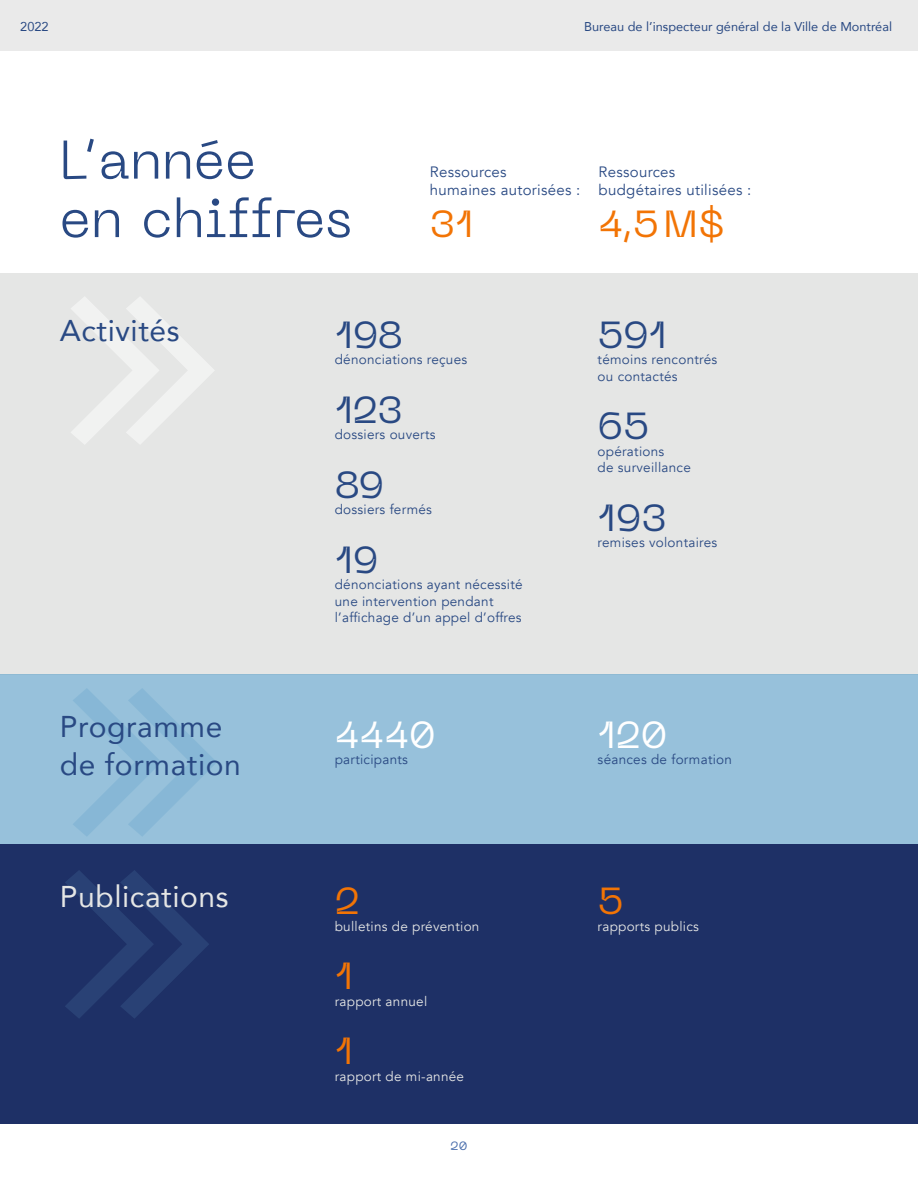
<style>
.page{position:relative;width:918px;height:1188px;background:#fff}
.page>*{position:absolute;margin:0;border:0;box-sizing:border-box;transform-origin:0 0}
.t1{font:270px "Neue Machina";color:#fff}
.t2{font:270px "Neue Machina";color:#81b4d4}
.t3{font:270px "Neue Machina";color:#6ba7cc}
.t4{font:300 54px/58.5px "Neue Machina";color:#294983}
.t5{font:37.5px "Neue Machina";letter-spacing:-.01em;color:#294983}
.t6{font:37.5px "Neue Machina";color:#f27405}
.t7{font:37.5px "Neue Machina";color:#fff}
.t8{font:30px/37.5px "Avenir";letter-spacing:.02em;color:#294983}
.t9{font:30px "Avenir";letter-spacing:.02em;color:#e5e6e5}
.t10{font:15px/18px "Avenir";letter-spacing:.02em;color:#294983}
.t11{font:13.5px/16.5px "Avenir";letter-spacing:.02em;color:#294983}
.t12{font:13.5px "Avenir";letter-spacing:.02em;color:#e5e6e5}
.t13{font:12.75px "Avenir";color:#294983}
.t14{font:12px "Neue Machina";color:#466baa}
</style>
<div class="page">
<div style="left:0;top:0;width:918px;height:50px;background:#eaeaea"></div>
<div style="left:0;top:273px;width:918px;height:401px;background:#e5e6e5"></div>
<div style="left:0;top:674px;width:918px;height:170px;background:#97c1db"></div>
<div style="left:0;top:845px;width:918px;height:279px;background:#1e3066"></div>
<p class="t13" style="left:20px;top:17px;width:30px">2022</p>
<p class="t13" style="left:584px;top:17px;width:310px">Bureau de l’inspecteur général de la Ville de Montréal</p>
<h2 class="t4" style="left:59px;top:129px;width:294px">L’année<br>en chiffres</h2>
<p class="t10" style="left:430px;top:163px;width:152px">Ressources<br>humaines autorisées :</p>
<h3 class="t6" style="left:430px;top:200px;width:45px">31</h3>
<p class="t10" style="left:599px;top:163px;width:154px">Ressources budgétaires utilisées :</p>
<h3 class="t6" style="left:599px;top:200px;width:129px">4,5M$</h3>
<h1 class="t1" style="left:47px;top:200px;width:192px">»</h1>
<h3 class="t8" style="left:60px;top:311px;width:121px">Activités</h3>
<h3 class="t5" style="left:335px;top:311px;width:70px">198</h3>
<p class="t11" style="left:335px;top:351px;width:134px">dénonciations reçues</p>
<h3 class="t5" style="left:335px;top:386px;width:70px">123</h3>
<p class="t11" style="left:335px;top:426px;width:102px">dossiers ouverts</p>
<h3 class="t5" style="left:335px;top:461px;width:51px">89</h3>
<p class="t11" style="left:335px;top:501px;width:99px">dossiers fermés</p>
<h3 class="t5" style="left:335px;top:536px;width:45px">19</h3>
<p class="t11" style="left:335px;top:576px;width:189px">dénonciations ayant nécessité une intervention pendant l’affichage d’un appel d’offres</p>
<h3 class="t5" style="left:598px;top:311px;width:70px">591</h3>
<p class="t11" style="left:598px;top:351px;width:121px">témoins rencontrés ou contactés</p>
<h3 class="t5" style="left:598px;top:402px;width:53px">65</h3>
<p class="t11" style="left:598px;top:443px;width:95px">opérations<br>de surveillance</p>
<h3 class="t5" style="left:598px;top:494px;width:71px">193</h3>
<p class="t11" style="left:598px;top:534px;width:121px">remises volontaires</p>
<h1 class="t2" style="left:49px;top:592px;width:192px">»</h1>
<h1 class="t3" style="left:41px;top:774px;width:192px">»</h1>
<h3 class="t8" style="left:60px;top:707px;width:183px">Programme de formation</h3>
<h3 class="t9" style="left:60px;top:872px;width:170px">Publications</h3>
<h3 class="t7" style="left:335px;top:711px;width:103px">4440</h3>
<p class="t11" style="left:335px;top:752px;width:75px">participants</p>
<h3 class="t6" style="left:335px;top:877px;width:27px">2</h3>
<p class="t12" style="left:335px;top:918px;width:146px">bulletins de prévention</p>
<h3 class="t6" style="left:335px;top:952px;width:20px">1</h3>
<p class="t12" style="left:335px;top:993px;width:94px">rapport annuel</p>
<h3 class="t6" style="left:335px;top:1027px;width:20px">1</h3>
<p class="t12" style="left:335px;top:1068px;width:131px">rapport de mi-année</p>
<p class="t14" style="left:450px;top:1139px;width:19px">20</p>
<h3 class="t7" style="left:598px;top:711px;width:72px">120</h3>
<p class="t11" style="left:598px;top:752px;width:136px">séances de formation</p>
<h3 class="t6" style="left:598px;top:877px;width:28px">5</h3>
<p class="t12" style="left:598px;top:918px;width:103px">rapports publics</p>
</div>
